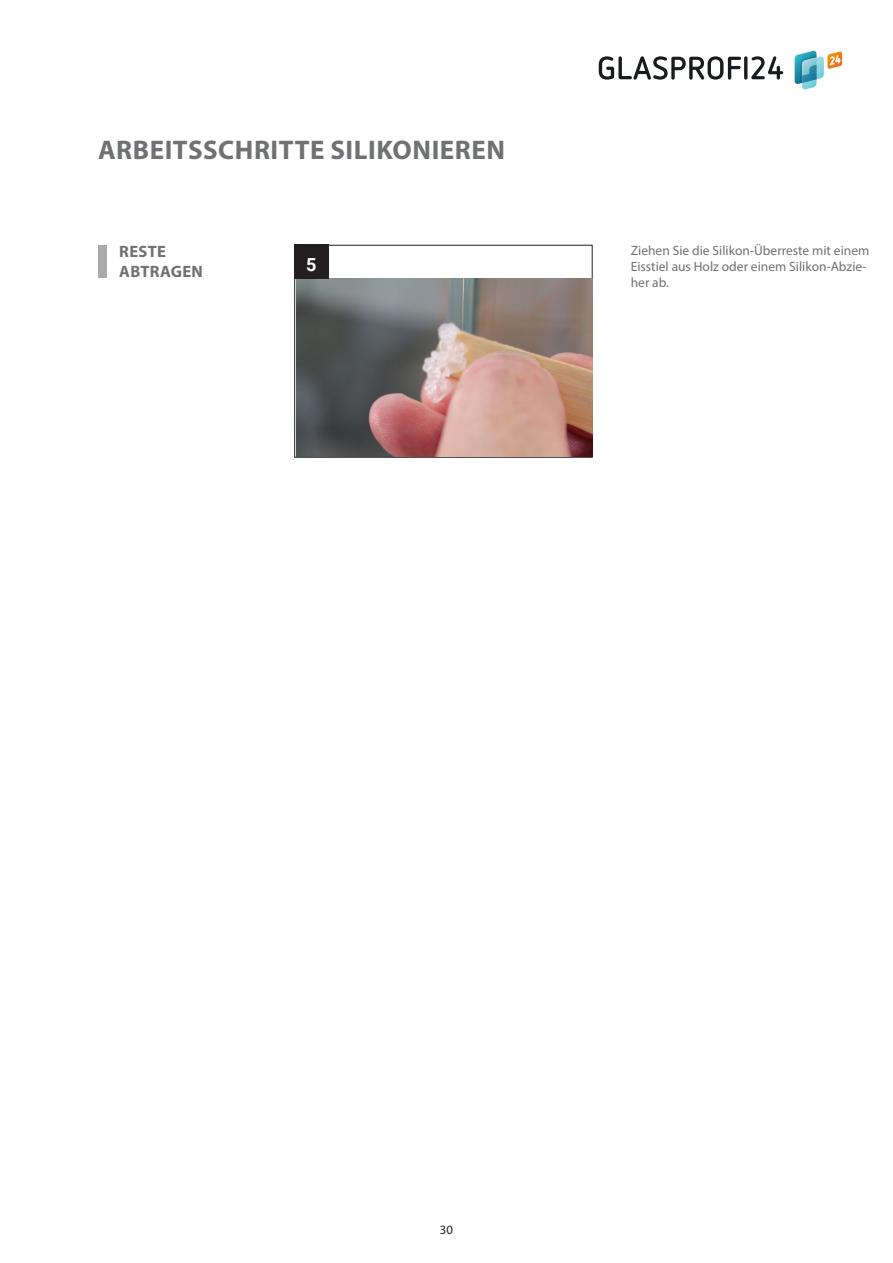
<style>
.page{position:relative;width:893px;height:1263px;background:#fff}
.page>*{position:absolute;margin:0;border:0;box-sizing:border-box;transform-origin:0 0}
.Headline_Myriad{font:700 27px "Myriad Pro";letter-spacing:.02em;color:#707173}
.Bildbeschreibung_Subhead{font:700 18px "Roboto";color:#fff}
.Kapitel_Myriad{font:700 16.5px/19.8px "Myriad Pro";letter-spacing:.02em;color:#707173}
.Copy_Myriad_Pro{font:13.5px/16.2px "Myriad Pro";color:#707173}
.t1{font:12.75px "Myriad Pro";color:#231f20}
</style>
<div class="page">
<svg style="left:795px;top:51px;width:47px;height:39px"></svg>
<svg style="left:599px;top:56px;width:184px;height:24px"></svg>
<div style="left:294px;top:245px;width:298px;height:213px;border:1px solid #231f20"></div>
<img style="left:297px;top:279px;width:295px;height:177px">
<div style="left:294px;top:245px;width:34px;height:34px;background:#231f20"></div>
<div style="left:98px;top:245px;width:8px;height:33px;background:#a8a9ad"></div>
<p class="Headline_Myriad" style="left:98px;top:132px;width:408px">ARBEITSSCHRITTE SILIKONIEREN</p>
<p class="Kapitel_Myriad" style="left:119px;top:241px;width:85px">RESTE<br>ABTRAGEN</p>
<p class="Bildbeschreibung_Subhead" style="left:306px;top:252px;width:12px">5</p>
<p class="Copy_Myriad_Pro" style="left:631px;top:242px;width:240px">Ziehen Sie die Silikon-Überreste mit einem<br>Eisstiel aus Holz oder einem Silikon-Abzie&shy;her ab.</p>
<p class="t1" style="left:440px;top:1222px;width:15px">30</p>
</div>
